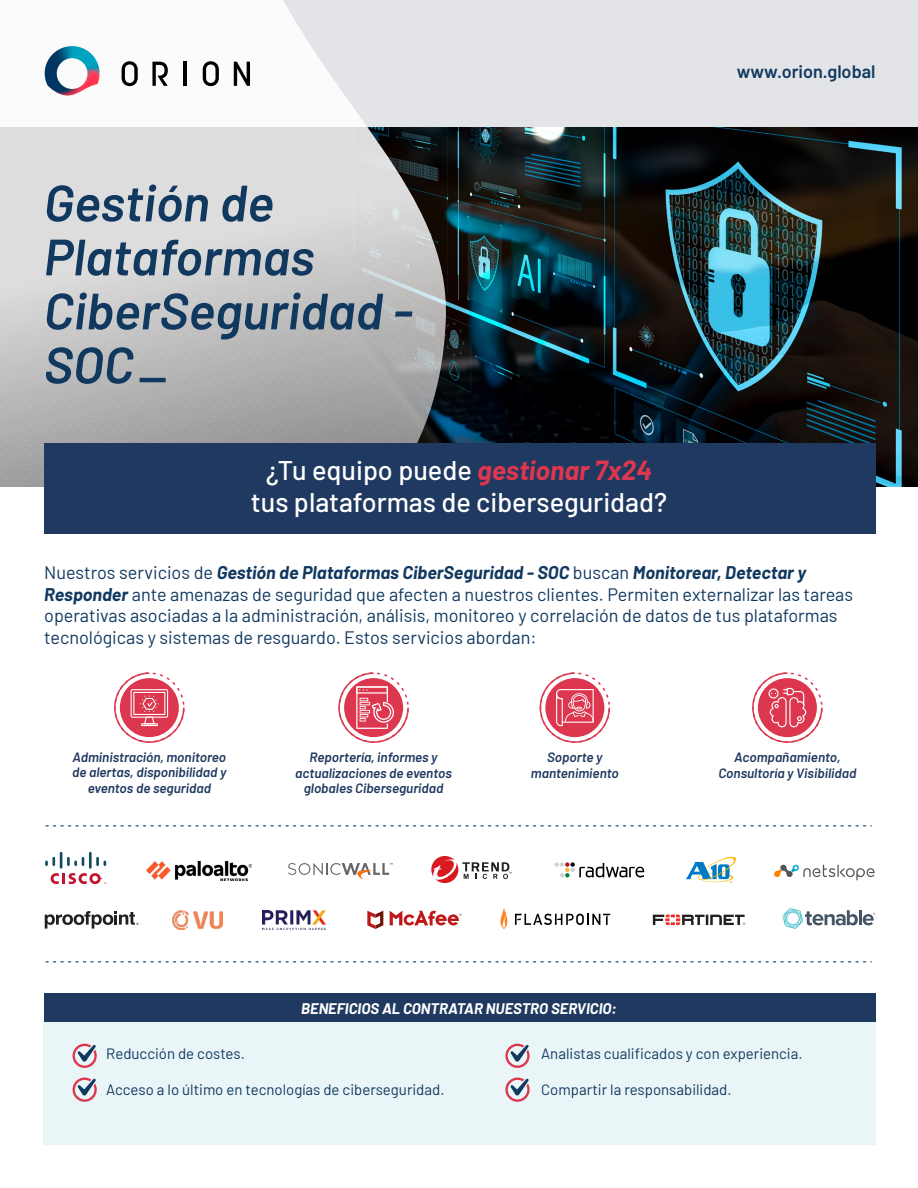
<style>
.page{position:relative;width:918px;height:1188px;background:#fff}
.page>*{position:absolute;margin:0;border:0;box-sizing:border-box;transform-origin:0 0}
.t1{font:italic 600 51px/54px "Barlow";color:#113960}
.t2{font:500 27px/32.4px "Barlow";color:#fff;text-align:center}
.t3{font:18px/21.6px "Barlow";color:#113960}
.t4{font:600 18px "Barlow";color:#113960}
.t5{font:15px "Barlow";color:#113960}
.t6{font:italic 700 15px "Barlow";color:#fff}
.t7{font:italic 600 13.5px/15.5px "Barlow";color:#203960;text-align:center}
.s1{font-weight:700;font-style:italic;color:#dc374f}
.s2{font-weight:700;font-style:italic}
</style>
<div class="page">
<div style="left:44px;top:1018px;width:832px;height:127px;background:#e9f5f7"></div>
<div style="left:44px;top:994px;width:832px;height:28px;background:#203960"></div>
<img style="left:449px;top:127px;width:469px;height:360px">
<div style="left:0;top:0;width:918px;height:127px;background:#e2e4e7"></div>
<svg style="left:46px;top:825px;width:826px;height:1px"></svg>
<svg style="left:46px;top:961px;width:826px;height:1px"></svg>
<svg style="left:73px;top:1044px;width:24px;height:24px"></svg>
<svg style="left:505px;top:1044px;width:25px;height:24px"></svg>
<svg style="left:505px;top:1078px;width:25px;height:24px"></svg>
<svg style="left:73px;top:1078px;width:24px;height:24px"></svg>
<div style="left:44px;top:443px;width:832px;height:91px;background:#203960"></div>
<svg style="left:1px;top:0;width:448px;height:487px"></svg>
<svg style="left:653px;top:915px;width:92px;height:10px"></svg>
<svg style="left:515px;top:914px;width:96px;height:11px"></svg>
<svg style="left:500px;top:908px;width:7px;height:21px"></svg>
<img style="left:263px;top:910px;width:62px;height:20px">
<svg style="left:45px;top:852px;width:61px;height:32px"></svg>
<svg style="left:431px;top:856px;width:81px;height:27px"></svg>
<img style="left:146px;top:861px;width:106px;height:20px">
<svg style="left:288px;top:863px;width:105px;height:17px"></svg>
<svg style="left:555px;top:862px;width:90px;height:16px"></svg>
<svg style="left:686px;top:856px;width:50px;height:27px"></svg>
<svg style="left:774px;top:864px;width:101px;height:16px"></svg>
<svg style="left:45px;top:911px;width:94px;height:18px"></svg>
<img style="left:173px;top:911px;width:49px;height:18px">
<svg style="left:390px;top:911px;width:72px;height:14px"></svg>
<svg style="left:367px;top:911px;width:16px;height:18px"></svg>
<svg style="left:783px;top:908px;width:92px;height:21px"></svg>
<hr style="left:140px;top:378px;width:26px;height:4px;background:#113960">
<svg style="left:114px;top:672px;width:71px;height:71px"></svg>
<svg style="left:338px;top:672px;width:71px;height:71px"></svg>
<svg style="left:539px;top:672px;width:72px;height:71px"></svg>
<hr style="left:593px;top:689px;width:1px;height:34px;background:#fff">
<svg style="left:752px;top:672px;width:71px;height:71px"></svg>
<h1 class="t1" style="left:44px;top:172px;width:371px">Gestión de<br>Plataformas<br>CiberSeguridad -<br>SOC</h1>
<h2 class="t2" style="left:251px;top:452px;width:418px">¿Tu equipo puede <span class="s1">gestionar 7x24 </span>tus plataformas de ciberseguridad?</h2>
<p class="t4" style="left:737px;top:58px;width:140px">www.orion.global</p>
<p class="t3" style="left:44px;top:560px;width:810px">Nuestros servicios de <span class="s2">Gestión de Plataformas CiberSeguridad - SOC</span> buscan <span class="s2">Monitorear, Detectar y Responder</span> ante amenazas de seguridad que afecten a nuestros clientes. Permiten externalizar las tareas operativas asociadas a la administración, análisis, monitoreo y correlación de datos de tus plataformas tecnológicas y sistemas de resguardo. Estos servicios abordan:</p>
<p class="t7" style="left:72px;top:748px;width:156px">Administración, monitoreo de alertas, disponibilidad y eventos de seguridad</p>
<p class="t7" style="left:531px;top:748px;width:90px">Soporte y mantenimiento</p>
<p class="t7" style="left:295px;top:748px;width:158px">Reportería, informes y actualizaciones de eventos globales Ciberseguridad</p>
<p class="t6" style="left:301px;top:997px;width:317px">BENEFICIOS AL CONTRATAR NUESTRO SERVICIO:</p>
<p class="t7" style="left:718px;top:748px;width:140px">Acompañamiento,<br>Consultoría y Visibilidad</p>
<p class="t5" style="left:106px;top:1043px;width:140px">Reducción de costes.</p>
<p class="t5" style="left:106px;top:1079px;width:340px">Acceso a lo último en tecnologías de ciberseguridad.</p>
<p class="t5" style="left:541px;top:1043px;width:263px">Analistas cualificados y con experiencia.</p>
<p class="t5" style="left:541px;top:1079px;width:192px">Compartir la responsabilidad.</p>
</div>
